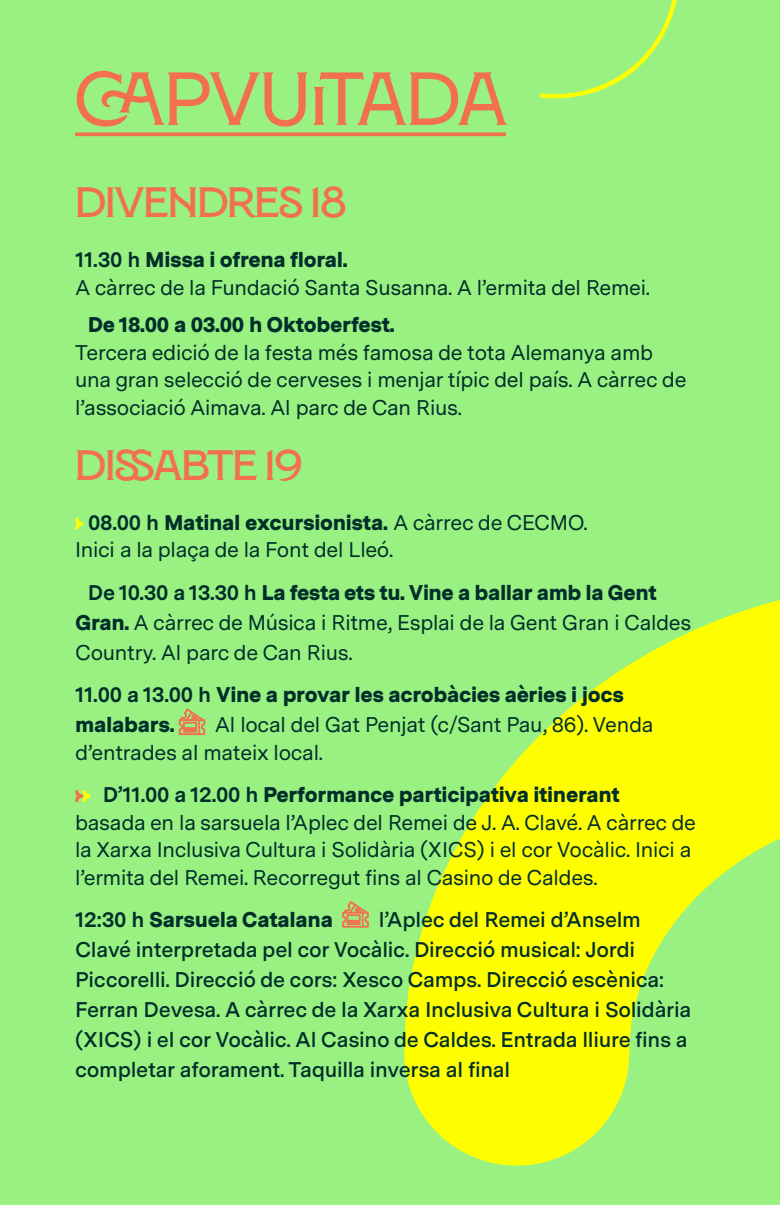
<style>
.page{position:relative;width:780px;height:1205px;background:#99f182}
.page>*{position:absolute;margin:0;border:0;box-sizing:border-box;transform-origin:0 0}
.t1{font:600 75px "Montecatini Pro Ampio";letter-spacing:-.005em;color:#f3704c}
.t2{font:700 42.5px "Montecatini Pro Ampio";letter-spacing:-.015em;color:#f3704c}
.t3{font:21.25px/27.5px "Messina Sans";letter-spacing:-.015em;color:#002e2a}
.t4{font:600 21.25px/30px "Messina Sans";letter-spacing:-.015em;color:#002e2a}
.t5{font:900 21.25px/30px "Messina Sans";letter-spacing:-.015em;color:#002e2a}
.s1{font-weight:700}
.s2{font-weight:900}
</style>
<div class="page">
<svg style="left:342px;top:600px;width:438px;height:566px"></svg>
<svg style="left:75px;top:517px;width:8px;height:13px"></svg>
<svg style="left:179px;top:708px;width:26px;height:27px"></svg>
<svg style="left:75px;top:790px;width:16px;height:13px"></svg>
<svg style="left:342px;top:900px;width:26px;height:27px"></svg>
<svg style="left:75px;top:132px;width:431px;height:4px;background:#e97d51"></svg>
<svg style="left:539px;top:0;width:138px;height:99px"></svg>
<h1 class="t1" style="left:75px;top:58px;width:431px">CAPVUITADA</h1>
<h2 class="t2" style="left:75px;top:179px;width:68px">DIVENDRES</h2>
<h2 class="t2" style="left:310px;top:179px;width:38px">18</h2>
<p class="t3" style="left:75px;top:245px;width:576px"><span class="s1">11.30 h</span> <span class="s2">Missa i ofrena floral.<br></span>A càrrec de la Fundació Santa Susanna. A l’ermita del Remei.</p>
<p class="t5" style="left:88px;top:309px;width:308px">De 18.00 a 03.00 h Oktoberfest.</p>
<p class="t3" style="left:75px;top:338px;width:612px">Tercera edició de la festa més famosa de tota Alemanya amb una gran selecció de cerveses i menjar típic del país. A càrrec de l’associació Aimava. Al parc de Can Rius.</p>
<h2 class="t2" style="left:75px;top:441px;width:65px">DISSABTE</h2>
<h2 class="t2" style="left:264px;top:441px;width:39px">19</h2>
<p class="t3" style="left:75px;top:508px;width:514px;text-indent:13px"><span class="s1">08.00 h</span> <span class="s2">Matinal excursionista.</span> A càrrec de CECMO.<br>Inici a la plaça de la Font del Lleó.</p>
<p class="t3" style="left:75px;top:577px;width:617px;line-height:30px;text-indent:13px"><span class="s1">De 10.30 a 13.30 h</span> <span class="s2">La festa ets tu. Vine a ballar amb la Gent<br>Gran.</span> A càrrec de Música i Ritme, Esplai de la Gent Gran i Caldes<br>Country. Al parc de Can Rius.</p>
<p class="t5" style="left:75px;top:679px;width:550px"><span class="s1">11.00 a 13.00 h</span> Vine a provar les acrobàcies aèries i jocs malabars.</p>
<p class="t3" style="left:75px;top:710px;width:580px;text-indent:140px">Al local del Gat Penjat (c/Sant Pau, 86). Venda d’entrades al mateix local.</p>
<p class="t3" style="left:75px;top:780px;width:622px;text-indent:28px"><span class="s1">D’11.00 a 12.00 h</span> <span class="s2">Performance participativa itinerant<br></span>basada en la sarsuela l’Aplec del Remei de J. A. Clavé. A càrrec de la Xarxa Inclusiva Cultura i Solidària (XICS) i el cor Vocàlic. Inici a l’ermita del Remei. Recorregut fins al Casino de Caldes.</p>
<p class="t5" style="left:75px;top:904px;width:259px"><span class="s1">12:30 h</span> Sarsuela Catalana</p>
<p class="t4" style="left:75px;top:904px;width:617px;text-indent:303px">l’Aplec del Remei d’Anselm Clavé interpretada pel cor Vocàlic. Direcció musical: Jordi Piccorelli. Direcció de cors: Xesco Camps. Direcció escènica:<br>Ferran Devesa. A càrrec de la Xarxa Inclusiva Cultura i Solidària (XICS) i el cor Vocàlic. Al Casino de Caldes. Entrada lliure fins a completar aforament. Taquilla inversa al final</p>
</div>
